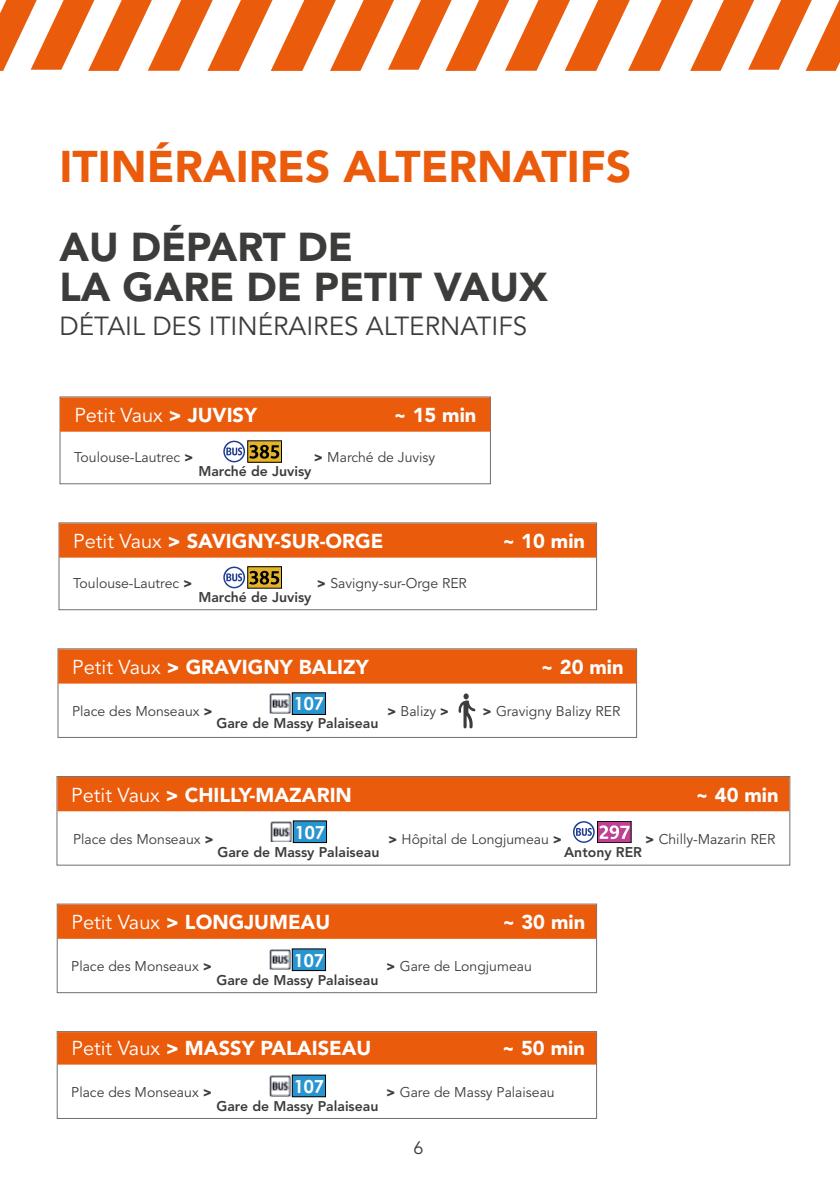
<style>
.page{position:relative;width:840px;height:1191px;background:#fff}
.page>*{position:absolute;margin:0;border:0;box-sizing:border-box;transform-origin:0 0}
.t1{font:900 44px "Avenir LT Std";color:#ea5b0b}
.t2{font:900 40px/40px "Avenir LT Std";color:#3c3c3b}
.t3{font:26px "Avenir LT Std";color:#3c3c3b}
.t4{font:900 20px "Avenir LT Std";color:#fff}
.t5{font:20px "Avenir LT Std";color:#fff}
.t6{font:700 18px "Century Gothic";color:#fff}
.t7{font:18px "Avenir LT Std";color:#3c3c3b}
.t8{font:14px "Avenir LT Std";color:#3c3c3b}
.t9{font:800 14px "Avenir LT Std";color:#3c3c3b}
.s1{font-weight:900}
.s2{font-weight:400}
</style>
<div class="page">
<svg style="left:0;top:0;width:839px;height:71px"></svg>
<div style="left:59px;top:396px;width:431px;height:88px;border:1px solid #706f6f"></div>
<div style="left:58px;top:522px;width:538px;height:88px;border:1px solid #706f6f"></div>
<div style="left:57px;top:648px;width:579px;height:90px;border:1px solid #706f6f"></div>
<div style="left:56px;top:776px;width:733px;height:89px;border:1px solid #706f6f"></div>
<div style="left:57px;top:903px;width:539px;height:90px;border:1px solid #706f6f"></div>
<div style="left:57px;top:1031px;width:539px;height:88px;border:1px solid #706f6f"></div>
<div style="left:60px;top:397px;width:430px;height:35px;background:#ea5b0b;border:2px solid #ea5b0b"></div>
<div style="left:59px;top:523px;width:537px;height:34px;background:#ea5b0b;border:2px solid #ea5b0b"></div>
<div style="left:58px;top:649px;width:578px;height:34px;background:#ea5b0b;border:2px solid #ea5b0b"></div>
<div style="left:57px;top:777px;width:731px;height:34px;background:#ea5b0b"></div>
<div style="left:57px;top:904px;width:539px;height:34px;background:#ea5b0b;border:2px solid #ea5b0b"></div>
<div style="left:57px;top:1032px;width:539px;height:32px;background:#ea5b0b;border:2px solid #ea5b0b"></div>
<img style="left:269px;top:693px;width:21px;height:21px">
<div style="left:292px;top:693px;width:33px;height:21px;background:#2894d0"></div>
<svg style="left:223px;top:441px;width:56px;height:21px"></svg>
<svg style="left:223px;top:566px;width:56px;height:22px"></svg>
<img style="left:270px;top:821px;width:21px;height:21px">
<div style="left:293px;top:821px;width:33px;height:21px;background:#2894d0"></div>
<svg style="left:573px;top:821px;width:56px;height:22px"></svg>
<img style="left:269px;top:949px;width:21px;height:21px">
<div style="left:292px;top:949px;width:33px;height:21px;background:#2894d0"></div>
<img style="left:269px;top:1075px;width:21px;height:21px">
<div style="left:292px;top:1075px;width:33px;height:21px;background:#2894d0"></div>
<svg style="left:458px;top:693px;width:17px;height:35px"></svg>
<h1 class="t1" style="left:59px;top:140px;width:573px">ITINÉRAIRES ALTERNATIFS</h1>
<h2 class="t2" style="left:59px;top:226px;width:489px">AU DÉPART DE<br>LA GARE DE PETIT VAUX</h2>
<h3 class="t3" style="left:59px;top:311px;width:469px">DÉTAIL DES ITINÉRAIRES ALTERNATIFS</h3>
<h3 class="t5" style="left:74px;top:404px;width:184px">Petit Vaux <span class="s1">&gt; JUVISY</span></h3>
<h3 class="t4" style="left:393px;top:403px;width:84px">~ 15 min</h3>
<p class="t8" style="left:74px;top:449px;width:121px">Toulouse-Lautrec <span class="s1">&gt;</span></p>
<p class="t8" style="left:313px;top:449px;width:123px"><span class="s1">&gt;</span> Marché de Juvisy</p>
<p class="t9" style="left:198px;top:462px;width:115px">Marché de Juvisy</p>
<h3 class="t4" style="left:73px;top:529px;width:311px"><span class="s2">Petit Vaux</span> &gt; SAVIGNY-SUR-ORGE</h3>
<h3 class="t4" style="left:501px;top:529px;width:84px">~ 10 min</h3>
<p class="t8" style="left:73px;top:575px;width:121px">Toulouse-Lautrec <span class="s1">&gt;</span></p>
<p class="t8" style="left:317px;top:575px;width:151px"><span class="s1">&gt;</span> Savigny-sur-Orge RER</p>
<p class="t9" style="left:198px;top:588px;width:115px">Marché de Juvisy</p>
<h3 class="t4" style="left:72px;top:655px;width:298px"><span class="s2">Petit Vaux</span> &gt; GRAVIGNY BALIZY</h3>
<h3 class="t4" style="left:540px;top:655px;width:84px">~ 20 min</h3>
<p class="t6" style="left:293px;top:690px;width:32px">107</p>
<p class="t9" style="left:216px;top:715px;width:163px">Gare de Massy Palaiseau</p>
<p class="t8" style="left:72px;top:703px;width:142px">Place des Monseaux <span class="s1">&gt;</span></p>
<p class="t8" style="left:387px;top:703px;width:64px"><span class="s1">&gt;</span> Balizy <span class="s1">&gt;</span></p>
<p class="t8" style="left:482px;top:703px;width:139px"><span class="s1">&gt;</span> Gravigny Balizy RER</p>
<h3 class="t4" style="left:71px;top:782px;width:282px"><span class="s2">Petit Vaux</span> &gt; CHILLY-MAZARIN</h3>
<h3 class="t4" style="left:695px;top:782px;width:84px">~ 40 min</h3>
<p class="t6" style="left:294px;top:818px;width:32px">107</p>
<p class="t9" style="left:217px;top:843px;width:163px">Gare de Massy Palaiseau</p>
<p class="t9" style="left:564px;top:843px;width:79px">Antony RER</p>
<p class="t8" style="left:73px;top:831px;width:142px">Place des Monseaux <span class="s1">&gt;</span></p>
<p class="t8" style="left:388px;top:831px;width:175px"><span class="s1">&gt;</span> Hôpital de Longjumeau <span class="s1">&gt;</span></p>
<p class="t8" style="left:644px;top:831px;width:132px"><span class="s1">&gt;</span> Chilly-Mazarin RER</p>
<h3 class="t4" style="left:71px;top:910px;width:260px"><span class="s2">Petit Vaux</span> &gt; LONGJUMEAU</h3>
<h3 class="t4" style="left:502px;top:910px;width:84px">~ 30 min</h3>
<p class="t6" style="left:293px;top:946px;width:32px">107</p>
<p class="t8" style="left:71px;top:958px;width:142px">Place des Monseaux <span class="s1">&gt;</span></p>
<p class="t8" style="left:386px;top:958px;width:147px"><span class="s1">&gt;</span> Gare de Longjumeau</p>
<p class="t9" style="left:216px;top:971px;width:163px">Gare de Massy Palaiseau</p>
<h3 class="t4" style="left:71px;top:1036px;width:301px"><span class="s2">Petit Vaux</span> &gt; MASSY PALAISEAU</h3>
<h3 class="t4" style="left:501px;top:1036px;width:84px">~ 50 min</h3>
<p class="t6" style="left:293px;top:1072px;width:32px">107</p>
<p class="t8" style="left:71px;top:1084px;width:142px">Place des Monseaux <span class="s1">&gt;</span></p>
<p class="t8" style="left:386px;top:1084px;width:170px"><span class="s1">&gt;</span> Gare de Massy Palaiseau</p>
<p class="t9" style="left:216px;top:1097px;width:163px">Gare de Massy Palaiseau</p>
<p class="t7" style="left:413px;top:1137px;width:12px">6</p>
</div>
